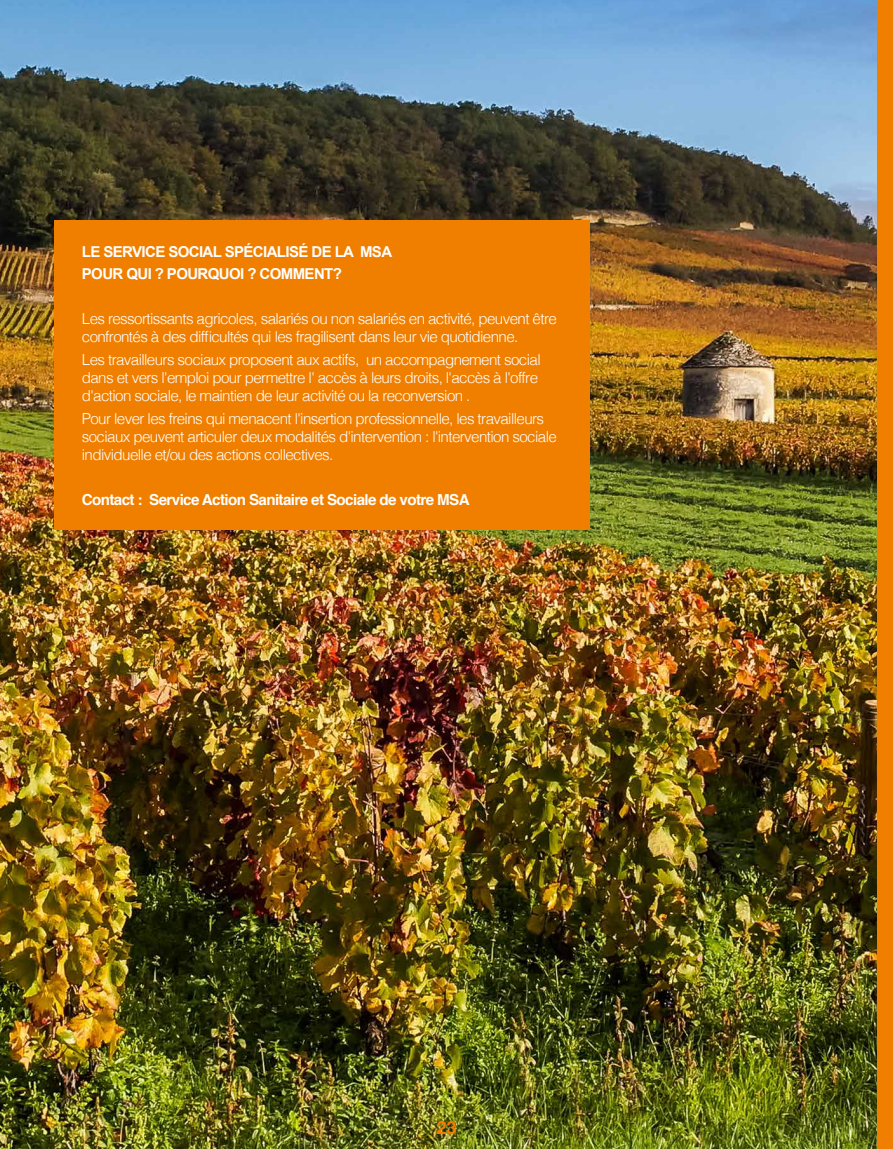
<style>
.page{position:relative;width:893px;height:1149px;background:#fff}
.page>*{position:absolute;margin:0;border:0;box-sizing:border-box;transform-origin:0 0}
.t1{font:700 18px "Helvetica Neue";color:#f07f00}
.t2{font:300 15.15px/18.1px "Helvetica";letter-spacing:-.04em;color:#fff}
.t3{font:700 15.15px "Helvetica";letter-spacing:-.04em;color:#fff}
.t4{font:700 15px/22.5px "Arial";letter-spacing:-.04em;color:#fff}
</style>
<div class="page">
<img style="left:0;top:0;width:878px;height:1148px">
<div style="left:878px;top:0;width:15px;height:1148px;background:#f07f00"></div>
<div style="left:54px;top:220px;width:535px;height:310px;background:#f07f00"></div>
<p class="t4" style="left:82px;top:241px;width:312px">LE SERVICE SOCIAL SPÉCIALISÉ DE LA MSA<br>POUR QUI ? POURQUOI ? COMMENT?</p>
<p class="t2" style="left:82px;top:308px;width:477px">Les ressortissants agricoles, salariés ou non salariés en activité, peuvent être confrontés à des difficultés qui les fragilisent dans leur vie quotidienne.</p>
<p class="t2" style="left:82px;top:349px;width:460px">Les travailleurs sociaux proposent aux actifs, un accompagnement social dans et vers l'emploi pour permettre l' accès à leurs droits, l'accès à l'offre d'action sociale, le maintien de leur activité ou la reconversion .</p>
<p class="t2" style="left:82px;top:408px;width:476px">Pour lever les freins qui menacent l'insertion professionnelle, les travailleurs sociaux peuvent articuler deux modalités d'intervention : l'intervention sociale individuelle et/ou des actions collectives.</p>
<p class="t3" style="left:82px;top:487px;width:389px">Contact : Service Action Sanitaire et Sociale de votre MSA</p>
<p class="t1" style="left:436px;top:1112px;width:22px">23</p>
</div>
